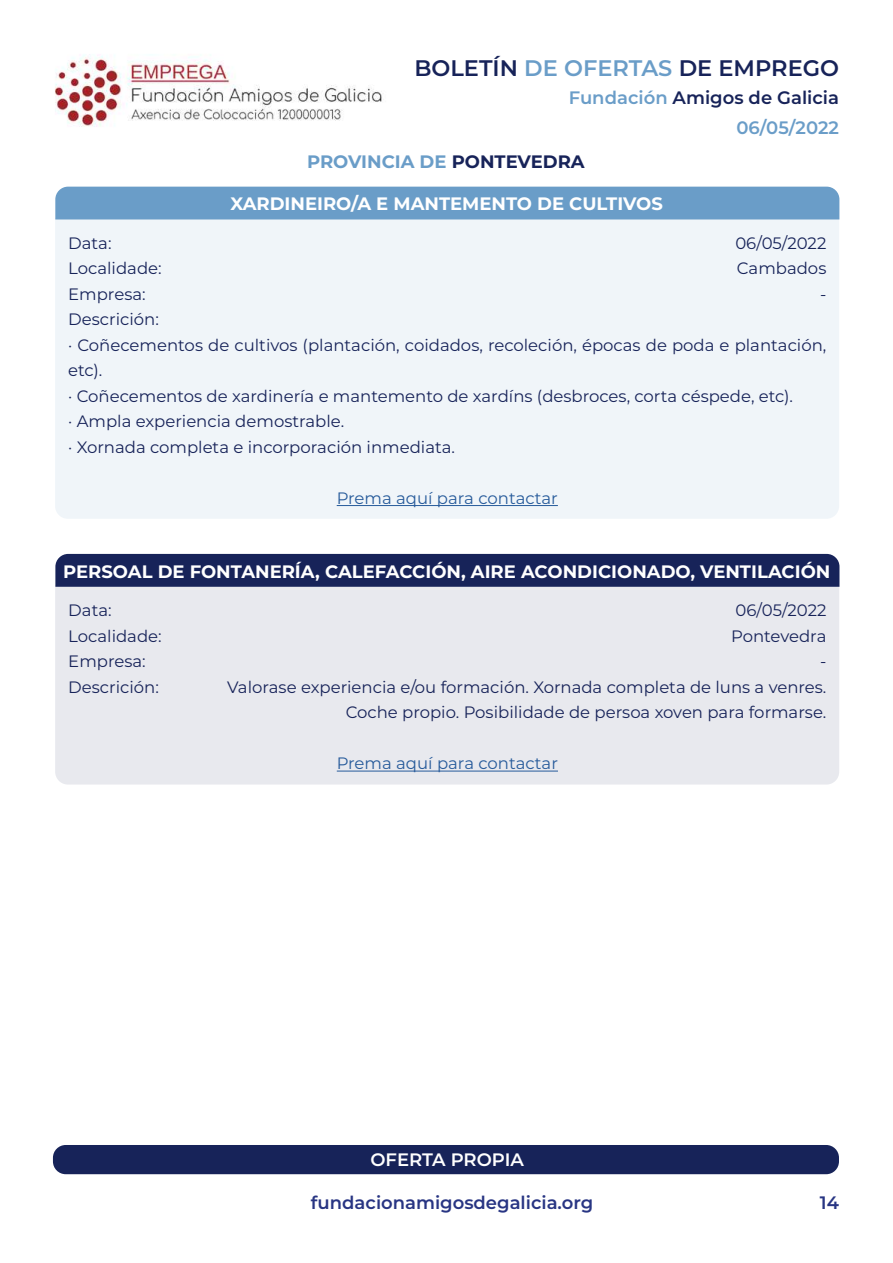
<style>
.page{position:relative;width:893px;height:1263px;background:#fff}
.page>*{position:absolute;margin:0;border:0;box-sizing:border-box;transform-origin:0 0}
.t1{font:600 22.5px "Montserrat";color:#172359}
.t2{font:700 18px "Montserrat";color:#fff}
.t3{font:600 18px "Montserrat";color:#283583}
.t4{font:600 18px "Montserrat";color:#172359}
.t5{font:700 18px "Montserrat";color:#6a9dc8}
.t6{font:600 18px "Montserrat";color:#fff}
.t7{font:600 18px "Montserrat";color:#6a9dc8}
.t8{font:16.5px/25.5px "Montserrat";color:#172359}
.t9{font:16.5px "Montserrat";color:#275b9b}
.s1{color:#6a9dc8}
.s2{color:#172359}
</style>
<div class="page">
<img style="left:55px;top:54px;width:327px;height:73px">
<div style="left:53px;top:1145px;width:786px;height:29px;background:#172359;border-radius:13px"></div>
<div style="left:55px;top:219px;width:784px;height:300px;background:#f0f5f9"></div>
<div style="left:55px;top:187px;width:784px;height:32px;background:#6a9dc8"></div>
<hr style="left:337px;top:505px;width:221px;height:1px;background:#275b9b">
<div style="left:55px;top:587px;width:784px;height:197px;background:#e8e9ee"></div>
<div style="left:55px;top:554px;width:784px;height:33px;background:#172359"></div>
<hr style="left:337px;top:771px;width:221px;height:1px;background:#275b9b">
<h1 class="t1" style="left:414px;top:52px;width:426px">BOLETÍN <span class="s1">DE OFERTAS</span> DE EMPREGO</h1>
<p class="t4" style="left:569px;top:85px;width:272px"><span class="s1">Fundación</span> Amigos de Galicia</p>
<p class="t5" style="left:307px;top:148px;width:279px">PROVINCIA DE <span class="s2">PONTEVEDRA</span></p>
<p class="t2" style="left:230px;top:191px;width:434px">XARDINEIRO/A E MANTEMENTO DE CULTIVOS</p>
<p class="t7" style="left:736px;top:115px;width:104px">06/05/2022</p>
<p class="t8" style="left:68px;top:230px;width:45px">Data:</p>
<p class="t8" style="left:735px;top:230px;width:93px">06/05/2022</p>
<p class="t8" style="left:68px;top:255px;width:95px">Localidade:</p>
<p class="t8" style="left:737px;top:255px;width:91px">Cambados</p>
<p class="t8" style="left:68px;top:281px;width:79px">Empresa:</p>
<p class="t8" style="left:820px;top:281px;width:8px">-</p>
<p class="t8" style="left:68px;top:306px;width:760px">Descrición:<br>· Coñecementos de cultivos (plantación, coidados, recoleción, épocas de poda e plantación, etc).<br>· Coñecementos de xardinería e mantemento de xardíns (desbroces, corta céspede, etc).<br>· Ampla experiencia demostrable.<br>· Xornada completa e incorporación inmediata.</p>
<p class="t9" style="left:337px;top:487px;width:223px">Prema aquí para contactar</p>
<p class="t2" style="left:63px;top:558px;width:769px">PERSOAL DE FONTANERÍA, CALEFACCIÓN, AIRE ACONDICIONADO, VENTILACIÓN</p>
<p class="t8" style="left:68px;top:597px;width:45px">Data:</p>
<p class="t8" style="left:735px;top:597px;width:93px">06/05/2022</p>
<p class="t8" style="left:68px;top:623px;width:95px">Localidade:</p>
<p class="t8" style="left:731px;top:623px;width:97px">Pontevedra</p>
<p class="t8" style="left:68px;top:648px;width:79px">Empresa:</p>
<p class="t8" style="left:820px;top:648px;width:8px">-</p>
<p class="t8" style="left:68px;top:674px;width:92px">Descrición:</p>
<p class="t8" style="left:227px;top:674px;width:601px;text-align:right">Valorase experiencia e/ou formación. Xornada completa de luns a venres.<br>Coche propio. Posibilidade de persoa xoven para formarse.</p>
<p class="t9" style="left:337px;top:752px;width:223px">Prema aquí para contactar</p>
<p class="t6" style="left:370px;top:1147px;width:155px">OFERTA PROPIA</p>
<p class="t3" style="left:311px;top:1190px;width:284px">fundacionamigosdegalicia.org</p>
<p class="t3" style="left:820px;top:1190px;width:21px">14</p>
</div>
